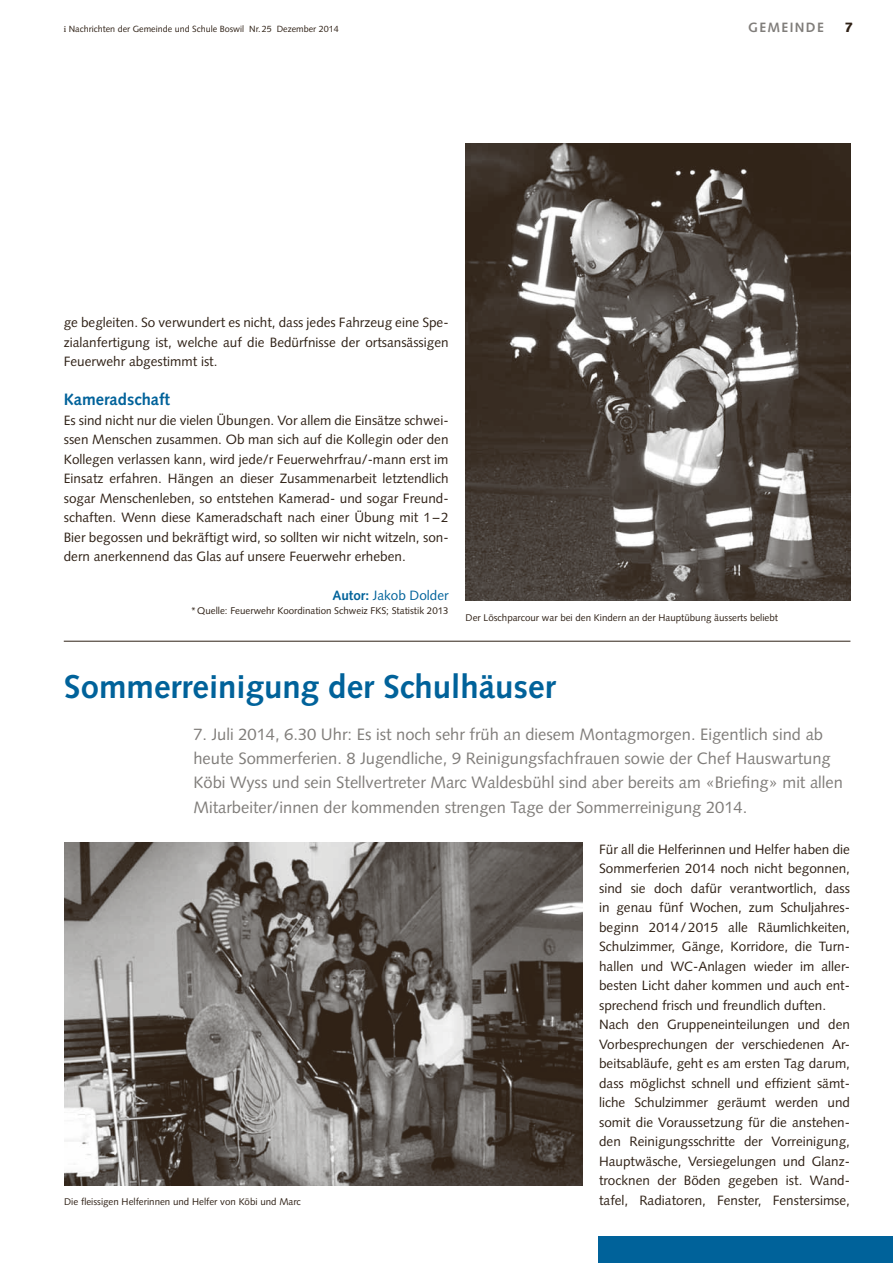
<style>
.page{position:relative;width:893px;height:1263px;background:#fff}
.page>*{position:absolute;margin:0;border:0;box-sizing:border-box;transform-origin:0 0}
.t1{font:700 33px "Syntax LT Std";color:#00629a}
.t2{font:16.5px/24px "Syntax LT Std";color:#807d7a}
.t3{font:700 16.5px "Syntax LT Std";color:#00629a}
.t4{font:13.5px/19.5px "Syntax LT Std";color:#2f2116;text-align:justify}
.t5{font:13.5px "Syntax LT Std";color:#00629a}
.t6{font:700 13.5px "Syntax LT Std";letter-spacing:.1em;color:#807d7a}
.t7{font:900 13.5px "Syntax LT Std";color:#2f2116}
.t8{font:9.75px "Syntax LT Std";color:#2f2116}
.t9{font:9px "Syntax LT Std";color:#2f2116}
.s1{font-family:"Utopia Std"}
.s2{font-weight:700}
</style>
<div class="page">
<div style="left:598px;top:1236px;width:295px;height:27px;background:#00629a"></div>
<img style="left:64px;top:843px;width:518px;height:343px">
<img style="left:466px;top:144px;width:384px;height:456px">
<hr style="left:64px;top:641px;width:786px;height:1px;background:#2f2116">
<p class="t9" style="left:64px;top:24px;width:276px"><span class="s1">i</span> Nachrichten der Gemeinde und Schule Boswil Nr.25 Dezember 2014</p>
<p class="t6" style="left:748px;top:20px;width:77px">GEMEINDE</p>
<p class="t7" style="left:844px;top:20px;width:10px">7</p>
<p class="t4" style="left:64px;top:313px;width:386px">ge begleiten. So verwundert es nicht, dass jedes Fahrzeug eine Spe&shy;zialanfertigung ist, welche auf die Bedürfnisse der ortsansässigen Feuerwehr abgestimmt ist.</p>
<p class="t3" style="left:64px;top:390px;width:108px">Kameradschaft</p>
<p class="t4" style="left:64px;top:410px;width:386px">Es sind nicht nur die vielen Übungen. Vor allem die Einsätze schwei&shy;ssen Menschen zusammen. Ob man sich auf die Kollegin oder den Kollegen verlassen kann, wird jede/r Feuerwehrfrau/-mann erst im Einsatz erfahren. Hängen an dieser Zusammenarbeit letztendlich sogar Menschenleben, so entstehen Kamerad- und sogar Freund&shy;schaften. Wenn diese Kameradschaft nach einer Übung mit 1–2<br>Bier begossen und bekräftigt wird, so sollten wir nicht witzeln, son&shy;dern anerkennend das Glas auf unsere Feuerwehr erheben.</p>
<p class="t5" style="left:332px;top:587px;width:118px"><span class="s2">Autor:</span> Jakob Dolder</p>
<p class="t8" style="left:191px;top:605px;width:259px">*Quelle: Feuerwehr Koordination Schweiz FKS; Statistik 2013</p>
<p class="t8" style="left:466px;top:611px;width:314px">Der Löschparcour war bei den Kindern an der Hauptübung äusserts beliebt</p>
<h1 class="t1" style="left:64px;top:667px;width:493px">Sommerreinigung der Schulhäuser</h1>
<p class="t2" style="left:193px;top:723px;width:651px">7. Juli 2014, 6.30 Uhr: Es ist noch sehr früh an diesem Montagmorgen. Eigentlich sind ab heute Sommerferien. 8 Jugendliche, 9 Reinigungsfachfrauen sowie der Chef Hauswartung Köbi Wyss und sein Stellvertreter Marc Waldesbühl sind aber bereits am «Briefing» mit allen Mitarbeiter/innen der kommenden strengen Tage der Sommerreinigung 2014.</p>
<p class="t8" style="left:64px;top:1195px;width:238px">Die fleissigen Helferinnen und Helfer von Köbi und Marc</p>
<p class="t4" style="left:599px;top:839px;width:252px;text-align:left">Für all die Helferinnen und Helfer haben die Sommerferien 2014 noch nicht begonnen, sind sie doch dafür verantwortlich, dass in genau fünf Wochen, zum Schuljahres&shy;beginn 2014/2015 alle Räumlichkeiten, Schulzimmer, Gänge, Korridore, die Turn&shy;hallen und WC-Anlagen wieder im aller&shy;besten Licht daher kommen und auch ent&shy;sprechend frisch und freundlich duften.<br>Nach den Gruppeneinteilungen und den Vorbesprechungen der verschiedenen Ar&shy;beitsabläufe, geht es am ersten Tag darum, dass möglichst schnell und effizient sämt&shy;liche Schulzimmer geräumt werden und somit die Voraussetzung für die anstehen&shy;den Reinigungsschritte der Vorreinigung, Hauptwäsche, Versiegelungen und Glanz&shy;trocknen der Böden gegeben ist. Wand&shy;tafel, Radiatoren, Fenster, Fenstersimse,</p>
</div>
